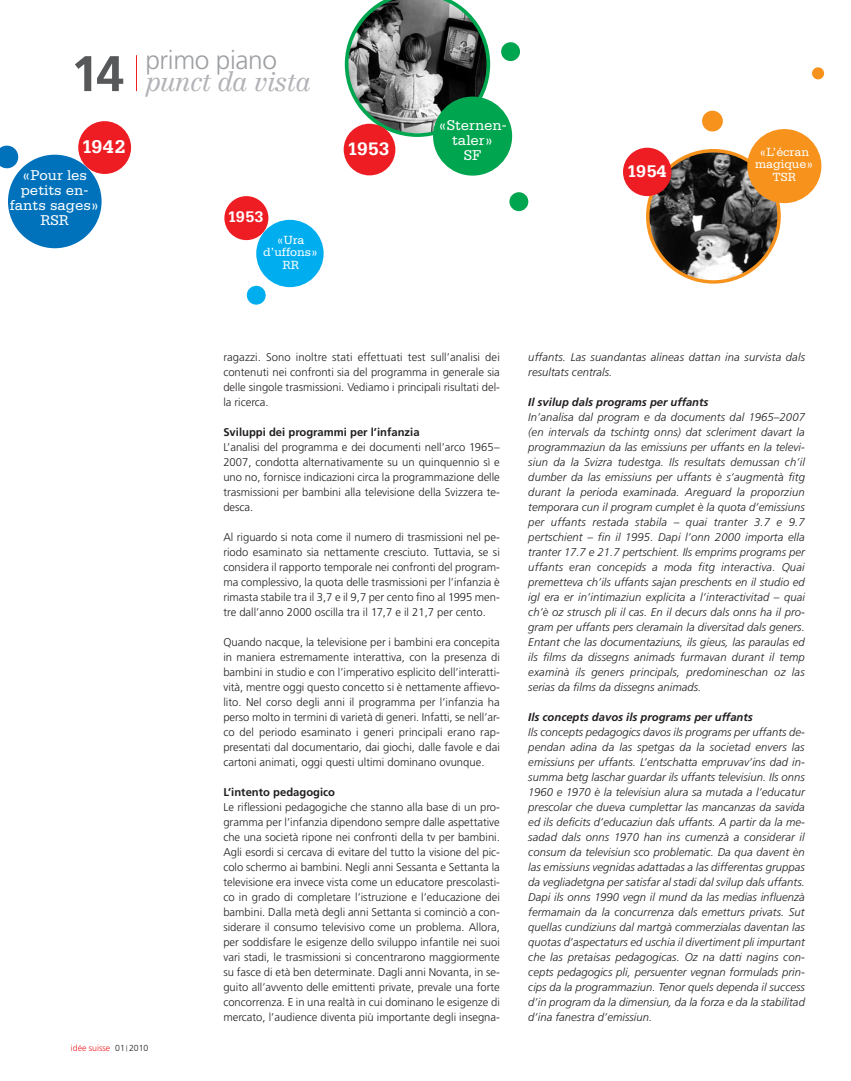
<style>
.page{position:relative;width:851px;height:1081px;background:#fff}
.page>*{position:absolute;margin:0;border:0;box-sizing:border-box;transform-origin:0 0}
.t1{font:700 50px "Frutiger LT";color:#57585a}
.t2{font:italic 300 26.25px "Centennial";letter-spacing:-.03em;color:#b2b3b7}
.t3{font:300 26.25px "Frutiger LT";letter-spacing:-.015em;color:#9d9fa2}
.Headline_18pt___Deut{font:700 19.5px "Serifa";color:#fff}
.Headline_18pt___Deut-2{font:700 19.12px "Serifa";color:#fff}
.Headline_18pt___Deut-3{font:700 17.88px "Serifa";color:#fff}
.Headline_18pt___Deut-4{font:700 16.25px "Serifa";color:#fff}
.Bubbles{font:15px/15px "Serifa";color:#fff;text-align:center}
.Headline_18pt___Deut-5{font:15px/15px "Serifa";color:#fff;text-align:center}
.Bubbles-2{font:12.5px/12.5px "Serifa";color:#fff;text-align:center}
.Fliesstext___Franz{font:italic 300 11.25px/15px "Frutiger LT";letter-spacing:.005em;color:#231f20;text-align:justify}
.Fliesstext___Deutsc{font:300 11.25px/15px "Frutiger LT";color:#231f20;text-align:justify}
.Fliesstext___Franz-2{font:italic 700 11.25px "Frutiger LT";color:#231f20}
.Lead___Deutsch{font:700 11.25px "Frutiger LT";color:#231f20}
.t4{font:300 8.75px "Frutiger LT";color:#ee1d23}
.s1{color:#231f20}
</style>
<div class="page">
<div style="left:501px;top:42px;width:19px;height:19px;background:#00a54f;border-radius:50%"></div>
<div style="left:509px;top:192px;width:19px;height:19px;background:#00a54f;border-radius:50%"></div>
<svg style="left:345px;top:0;width:145px;height:137px;background:#75807a"></svg>
<div style="left:343px;top:124px;width:52px;height:51px;background:#ee1d23;border-radius:50%"></div>
<div style="left:433px;top:97px;width:79px;height:79px;background:#00a54f;border-radius:50%"></div>
<div style="left:811px;top:67px;width:13px;height:12px;background:#f7931d;border-radius:50%"></div>
<img style="left:647px;top:152px;width:132px;height:130px">
<div style="left:646px;top:149px;width:134px;height:135px;border:3px solid #f7931d;border-radius:50%"></div>
<div style="left:702px;top:111px;width:20px;height:20px;background:#f7931d;border-radius:50%"></div>
<div style="left:623px;top:148px;width:48px;height:48px;background:#ee1d23;border-radius:50%"></div>
<div style="left:747px;top:129px;width:74px;height:74px;background:#f7931d;border-radius:50%"></div>
<svg style="left:246px;top:285px;width:20px;height:20px"></svg>
<div style="left:224px;top:196px;width:44px;height:44px;background:#ee1d23;border-radius:50%"></div>
<div style="left:256px;top:220px;width:67px;height:67px;background:#00aeef;border-radius:50%"></div>
<svg style="left:0;top:145px;width:19px;height:24px"></svg>
<div style="left:78px;top:121px;width:53px;height:53px;background:#ee1d23;border-radius:50%"></div>
<div style="left:8px;top:155px;width:94px;height:93px;background:#0072bc;border-radius:50%"></div>
<hr style="left:136px;top:55px;width:1px;height:36px;background:#ee1d23">
<p class="t1" style="left:71px;top:44px;width:55px">14</p>
<p class="Headline_18pt___Deut" style="left:81px;top:135px;width:46px">1942</p>
<p class="Bubbles" style="left:10px;top:168px;width:91px">«Pour les petits en&shy;fants sages»<br>RSR</p>
<p class="t3" style="left:145px;top:45px;width:133px">primo piano</p>
<p class="t2" style="left:145px;top:66px;width:167px">punct da vista</p>
<p class="Headline_18pt___Deut-4" style="left:227px;top:208px;width:38px">1953</p>
<p class="Bubbles-2" style="left:263px;top:233px;width:56px">«Ura d’uffons»<br>RR</p>
<p class="Headline_18pt___Deut-2" style="left:347px;top:137px;width:44px">1953</p>
<p class="Headline_18pt___Deut-5" style="left:438px;top:118px;width:68px">«Sternen&shy;taler»<br>SF</p>
<p class="Headline_18pt___Deut-3" style="left:626px;top:160px;width:41px">1954</p>
<p class="Bubbles-2" style="left:755px;top:145px;width:60px">«L’écran magique»<br>TSR</p>
<p class="t4" style="left:71px;top:1043px;width:79px">idée suisse <span class="s1">01</span> <sup>|</sup> <span class="s1">2010</span></p>
<p class="Fliesstext___Deutsc" style="left:223px;top:350px;width:278px">ragazzi. Sono inoltre stati effettuati test sull’analisi dei contenuti nei confronti sia del programma in generale sia delle singole trasmissioni. Vediamo i principali risultati del&shy;la ricerca.</p>
<p class="Lead___Deutsch" style="left:223px;top:426px;width:198px">Sviluppi dei programmi per l’infanzia</p>
<p class="Fliesstext___Deutsc" style="left:223px;top:440px;width:278px">L’analisi del programma e dei documenti nell’arco 1965– 2007, condotta alternativamente su un quinquennio sì e uno no, fornisce indicazioni circa la programmazione delle trasmissioni per bambini alla televisione della Svizzera te&shy;desca.</p>
<p class="Fliesstext___Deutsc" style="left:223px;top:530px;width:278px">Al riguardo si nota come il numero di trasmissioni nel pe&shy;riodo esaminato sia nettamente cresciuto. Tuttavia, se si considera il rapporto temporale nei confronti del program&shy;ma complessivo, la quota delle trasmissioni per l’infanzia è rimasta stabile tra il 3,7 e il 9,7 per cento fino al 1995 men&shy;tre dall’anno 2000 oscilla tra il 17,7 e il 21,7 per cento.</p>
<p class="Fliesstext___Deutsc" style="left:223px;top:635px;width:278px">Quando nacque, la televisione per i bambini era concepita in maniera estremamente interattiva, con la presenza di bambini in studio e con l’imperativo esplicito dell’interatti&shy;vità, mentre oggi questo concetto si è nettamente affievo&shy;lito. Nel corso degli anni il programma per l’infanzia ha perso molto in termini di varietà di generi. Infatti, se nell’ar&shy;co del periodo esaminato i generi principali erano rap&shy;presentati dal documentario, dai giochi, dalle favole e dai cartoni animati, oggi questi ultimi dominano ovunque.</p>
<p class="Lead___Deutsch" style="left:223px;top:786px;width:113px">L’intento pedagogico</p>
<p class="Fliesstext___Deutsc" style="left:223px;top:800px;width:278px">Le riflessioni pedagogiche che stanno alla base di un pro&shy;gramma per l’infanzia dipendono sempre dalle aspettative che una società ripone nei confronti della tv per bambini.<br>Agli esordi si cercava di evitare del tutto la visione del pic&shy;colo schermo ai bambini. Negli anni Sessanta e Settanta la televisione era invece vista come un educatore prescolasti&shy;co in grado di completare l’istruzione e l’educazione dei bambini. Dalla metà degli anni Settanta si cominciò a con&shy;siderare il consumo televisivo come un problema. Allora, per soddisfare le esigenze dello sviluppo infantile nei suoi vari stadi, le trasmissioni si concentrarono maggiormente su fasce di età ben determinate. Dagli anni Novanta, in se&shy;guito all’avvento delle emittenti private, prevale una forte concorrenza. E in una realtà in cui dominano le esigenze di mercato, l’audience diventa più importante degli insegna-</p>
<p class="Fliesstext___Franz" style="left:528px;top:350px;width:278px">uffants. Las suandantas alineas dattan ina survista dals resultats centrals.</p>
<p class="Fliesstext___Franz-2" style="left:528px;top:396px;width:182px">Il svilup dals programs per uffants</p>
<p class="Fliesstext___Franz" style="left:528px;top:410px;width:278px">In’analisa dal program e da documents dal 1965–2007 (en intervals da tschintg onns) dat scleriment davart la programmaziun da las emissiuns per uffants en la televi&shy;siun da la Svizra tudestga. Ils resultats demussan ch’il dumber da las emissiuns per uffants è s’augmentà fitg durant la perioda examinada. Areguard la proporziun temporara cun il program cumplet è la quota d’emissiuns per uffants restada stabila – quai tranter 3.7 e 9.7 pertschient – fin il 1995. Dapi l’onn 2000 importa ella tranter 17.7 e 21.7 pertschient. Ils emprims programs per uffants eran concepids a moda fitg interactiva. Quai premetteva ch’ils uffants sajan preschents en il studio ed igl era er in’intimaziun explicita a l’interactivitad – quai ch’è oz strusch pli il cas. En il decurs dals onns ha il pro&shy;gram per uffants pers cleramain la diversitad dals geners.<br>Entant che las documentaziuns, ils gieus, las paraulas ed ils films da dissegns animads furmavan durant il temp examinà ils geners principals, predomineschan oz las serias da films da dissegns animads.</p>
<p class="Fliesstext___Franz-2" style="left:528px;top:711px;width:226px">Ils concepts davos ils programs per uffants</p>
<p class="Fliesstext___Franz" style="left:528px;top:725px;width:278px">Ils concepts pedagogics davos ils programs per uffants de&shy;pendan adina da las spetgas da la societad envers las emissiuns per uffants. L’entschatta empruvav’ins dad in&shy;summa betg laschar guardar ils uffants televisiun. Ils onns 1960 e 1970 è la televisiun alura sa mutada a l’educatur prescolar che dueva cumplettar las mancanzas da savida ed ils deficits d’educaziun dals uffants. A partir da la me&shy;sadad dals onns 1970 han ins cumenzà a considerar il consum da televisiun sco problematic. Da qua davent èn las emissiuns vegnidas adattadas a las differentas gruppas da vegliadetgna per satisfar al stadi dal svilup dals uffants.<br>Dapi ils onns 1990 vegn il mund da las medias influenzà fermamain da la concurrenza dals emetturs privats. Sut quellas cundiziuns dal martgà commerzialas daventan las quotas d’aspectaturs ed uschia il divertiment pli impurtant che las pretaisas pedagogicas. Oz na datti nagins con&shy;cepts pedagogics pli, persuenter vegnan formulads prin&shy;cips da la programmaziun. Tenor quels dependa il success d’in program da la dimensiun, da la forza e da la stabilitad d’ina fanestra d’emissiun.</p>
</div>
